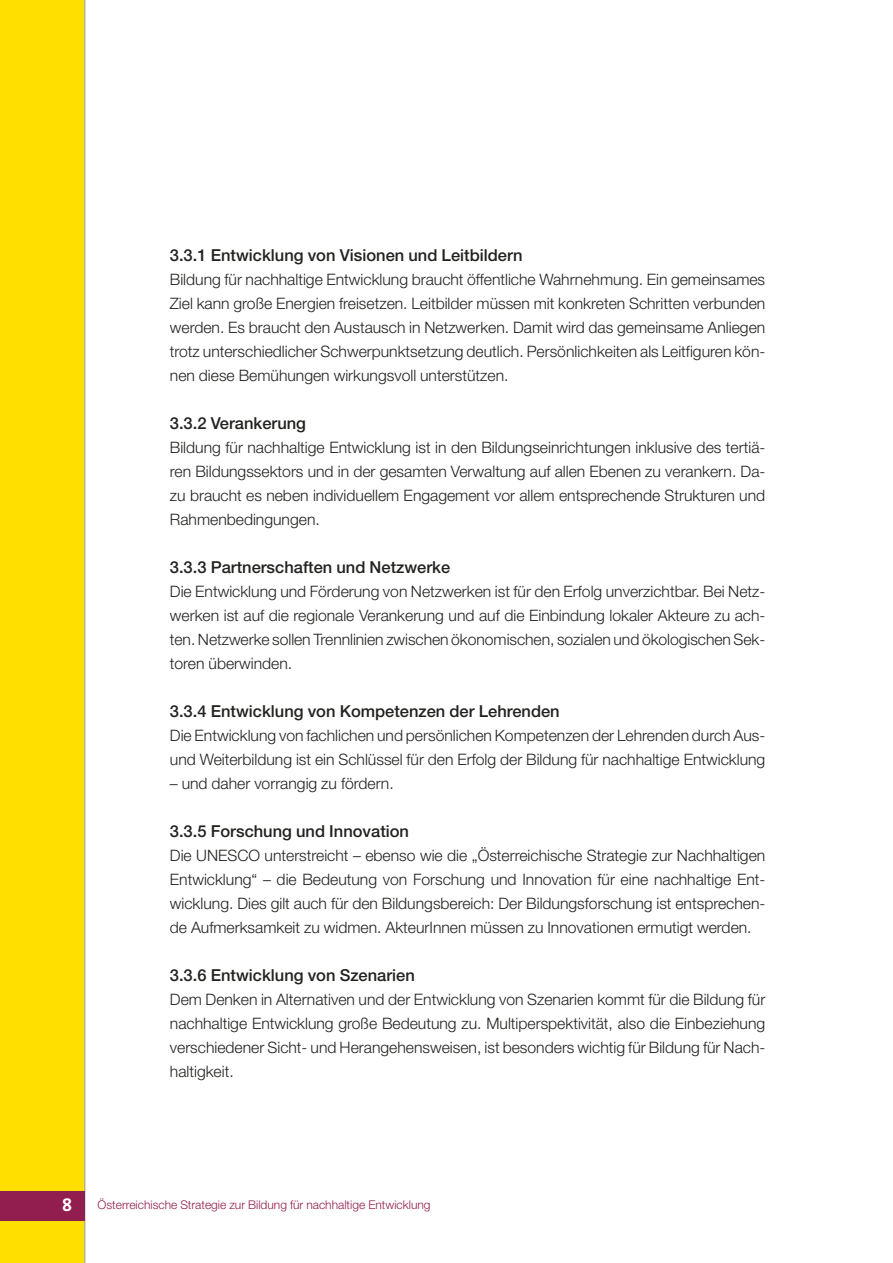
<style>
.page{position:relative;width:893px;height:1263px;background:#fff}
.page>*{position:absolute;margin:0;border:0;box-sizing:border-box;transform-origin:0 0}
.t1{font:700 18px "The Sans";color:#fff}
.t2{font:500 16.5px "Helvetica Neue LT Std";color:#20231e}
.t3{font:300 15.75px/24px "Helvetica Neue LT Std";color:#20231e;text-align:justify}
.t4{font:300 12px "Helvetica Neue LT Std";color:#921e4f}
</style>
<div class="page">
<div style="left:0;top:0;width:85px;height:1263px;background:#fedf00"></div>
<hr style="left:84px;top:0;width:1px;height:1263px;background:#949c9d">
<div style="left:0;top:1191px;width:85px;height:29px;background:#921e4f"></div>
<p class="t2" style="left:170px;top:250px;width:354px">3.3.1 Entwicklung von Visionen und Leitbildern</p>
<p class="t3" style="left:170px;top:270px;width:597px">Bildung für nachhaltige Entwicklung braucht öffentliche Wahrnehmung. Ein gemeinsames Ziel kann große Energien freisetzen. Leitbilder müssen mit konkreten Schritten verbunden werden. Es braucht den Austausch in Netzwerken. Damit wird das gemeinsame Anliegen trotz unterschiedlicher Schwerpunktsetzung deutlich. Persönlichkeiten als Leitfiguren kön&shy;nen diese Bemühungen wirkungsvoll unterstützen.</p>
<p class="t2" style="left:170px;top:418px;width:138px">3.3.2 Verankerung</p>
<p class="t3" style="left:170px;top:438px;width:597px">Bildung für nachhaltige Entwicklung ist in den Bildungseinrichtungen inklusive des tertiä&shy;ren Bildungssektors und in der gesamten Verwaltung auf allen Ebenen zu verankern. Da&shy;zu braucht es neben individuellem Engagement vor allem entsprechende Strukturen und Rahmenbedingungen.</p>
<p class="t2" style="left:170px;top:562px;width:282px">3.3.3 Partnerschaften und Netzwerke</p>
<p class="t3" style="left:170px;top:582px;width:597px">Die Entwicklung und Förderung von Netzwerken ist für den Erfolg unverzichtbar. Bei Netz&shy;werken ist auf die regionale Verankerung und auf die Einbindung lokaler Akteure zu ach&shy;ten. Netzwerke sollen Trennlinien zwischen ökonomischen, sozialen und ökologischen Sek&shy;toren überwinden.</p>
<p class="t2" style="left:170px;top:706px;width:391px">3.3.4 Entwicklung von Kompetenzen der Lehrenden</p>
<p class="t3" style="left:170px;top:726px;width:597px">Die Entwicklung von fachlichen und persönlichen Kompetenzen der Lehrenden durch Aus&shy;und Weiterbildung ist ein Schlüssel für den Erfolg der Bildung für nachhaltige Entwicklung</p>
<p class="t3" style="left:170px;top:774px;width:225px">– und daher vorrangig zu fördern.</p>
<p class="t2" style="left:170px;top:826px;width:241px">3.3.5 Forschung und Innovation</p>
<p class="t3" style="left:170px;top:846px;width:597px">Die UNESCO unterstreicht – ebenso wie die „Österreichische Strategie zur Nachhaltigen Entwicklung“ – die Bedeutung von Forschung und Innovation für eine nachhaltige Ent&shy;wicklung. Dies gilt auch für den Bildungsbereich: Der Bildungsforschung ist entsprechen&shy;de Aufmerksamkeit zu widmen. AkteurInnen müssen zu Innovationen ermutigt werden.</p>
<p class="t2" style="left:170px;top:970px;width:246px">3.3.6 Entwicklung von Szenarien</p>
<p class="t3" style="left:170px;top:990px;width:597px">Dem Denken in Alternativen und der Entwicklung von Szenarien kommt für die Bildung für nachhaltige Entwicklung große Bedeutung zu. Multiperspektivität, also die Einbeziehung verschiedener Sicht- und Herangehensweisen, ist besonders wichtig für Bildung für Nach&shy;haltigkeit.</p>
<p class="t1" style="left:62px;top:1195px;width:12px">8</p>
<p class="t4" style="left:98px;top:1201px;width:334px">Österreichische Strategie zur Bildung für nachhaltige Entwicklung</p>
</div>
